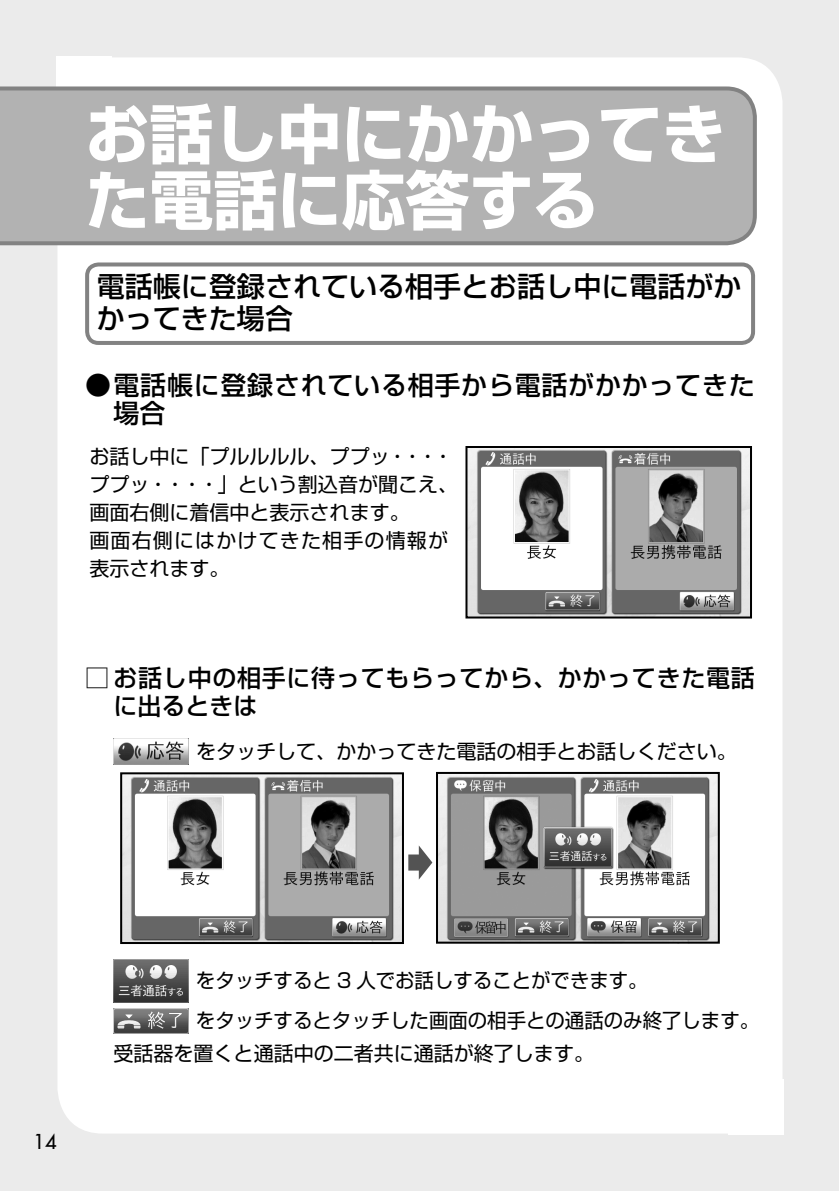
<style>
.page{position:relative;width:840px;height:1191px;background:#fff}
.page>*{position:absolute;margin:0;border:0;box-sizing:border-box;transform-origin:0 0}
.t1{font:64px/66px "Shin Go Pro Bold 90 pv RKSJ H";color:#fff}
.t2{font:28px/32px "Shin Go Pro Medium 90 pv RKSJ H";color:#000}
.t3{font:26px/28px "Shin Go Pro Medium 90 pv RKSJ H";letter-spacing:.03em;color:#000}
.t4{font:24px/28px "Shin Go Pro Medium 90 pv RKSJ H";letter-spacing:.03em;color:#000}
.t5{font:20px/28px "Shin Go Pro Regular 90 pv RKSJ H";color:#000}
.t6{font:20px "Futura";color:#000}
</style>
<div class="page">
<div style="left:0;top:0;width:838px;height:1191px;background:#ebebeb"></div>
<div style="left:57px;top:57px;width:725px;height:1076px;background:#fff;border-radius:45px"></div>
<div style="left:57px;top:57px;width:55px;height:55px;background:#fff"></div>
<div style="left:727px;top:1079px;width:55px;height:55px;background:#fff"></div>
<div style="left:0;top:86px;width:756px;height:159px;background:#b2b2b2"></div>
<div style="left:85px;top:262px;width:669px;height:83px;border:4px solid #828282;border-radius:11px"></div>
<img style="left:468px;top:449px;width:280px;height:166px">
<div style="left:465px;top:446px;width:286px;height:172px;border:2px solid #000"></div>
<img style="left:113px;top:739px;width:75px;height:25px">
<img style="left:439px;top:775px;width:277px;height:165px">
<div style="left:436px;top:772px;width:283px;height:171px;border:2px solid #000"></div>
<img style="left:123px;top:775px;width:278px;height:166px">
<div style="left:120px;top:772px;width:284px;height:172px;border:2px solid #000"></div>
<svg style="left:408px;top:845px;width:24px;height:34px"></svg>
<img style="left:113px;top:959px;width:75px;height:43px">
<img style="left:113px;top:1008px;width:75px;height:25px">
<h1 class="t1" style="left:85px;top:110px;width:641px">お話し中にかかってきた電話に応答する</h1>
<h2 class="t2" style="left:97px;top:274px;width:645px">電話帳に登録されている相手とお話し中に電話がかかってきた場合</h2>
<h3 class="t3" style="left:113px;top:375px;width:642px;text-indent:-28px">●電話帳に登録されている相手から電話がかかってきた場合</h3>
<p class="t5" style="left:89px;top:445px;width:370px">お話し中に「プルルルル、ププッ・・・・ププッ・・・・」という割込音が聞こえ、画面右側に着信中と表示されます。<br>画面右側にはかけてきた相手の情報が表示されます。</p>
<p class="t4" style="left:113px;top:667px;width:642px;text-indent:-28px">□ お話し中の相手に待ってもらってから、かかってきた電話に出るときは</p>
<p class="t5" style="left:196px;top:740px;width:541px">をタッチして、かかってきた電話の相手とお話しください。</p>
<p class="t6" style="left:34px;top:1131px;width:25px">14</p>
<p class="t5" style="left:196px;top:963px;width:564px;line-height:39.8px">をタッチすると 3 人でお話しすることができます。<br>をタッチするとタッチした画面の相手との通話のみ終了します。</p>
<p class="t5" style="left:113px;top:1042px;width:481px">受話器を置くと通話中の二者共に通話が終了します。</p>
</div>
